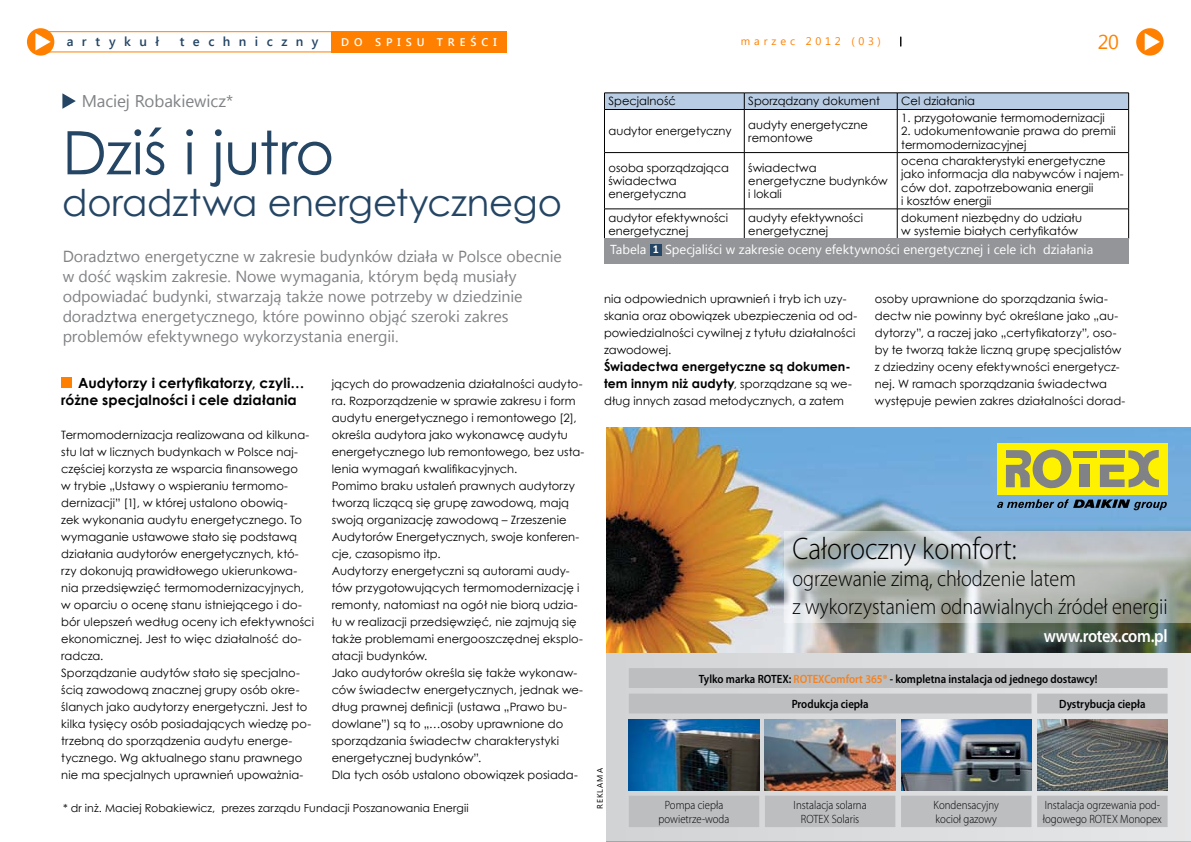
<style>
.page{position:relative;width:1191px;height:842px;background:#fff}
.page>*{position:absolute;margin:0;border:0;box-sizing:border-box;transform-origin:0 0}
.t1{font:60px "Century Gothic";letter-spacing:-.005em;color:#244564}
.t2{font:37px "Century Gothic";letter-spacing:-.005em;color:#244564}
.t3{font:300 31.2px "Myriad Pro";color:#000;scale:.9 1}
.t4{font:300 22.4px/27.3px "Myriad Pro";color:#000;scale:.9 1}
.t5{font:20px "Segoe UI";color:#ff8000}
.t6{font:600 18.1px "Myriad Pro";letter-spacing:-.02em;color:#fff;scale:.9 1}
.t7{font:17px "Segoe UI";letter-spacing:-.01em;color:#808285}
.t8{font:16px/20px "Segoe UI";letter-spacing:-.005em;color:#808285}
.t9{font:700 14px/17px "Century Gothic";letter-spacing:.005em;color:#000}
.t10{font:13px "Segoe UI";letter-spacing:-.005em;color:#fff}
.t11{font:600 13px "Segoe UI";letter-spacing:.645em;color:#244564}
.t12{font:700 12.5px/17px "Century Gothic";letter-spacing:.005em;color:#000}
.t13{font:300 12px/14.4px "Myriad Pro";color:#000;text-align:center;scale:.9 1}
.t14{font:600 12px/25.5px "Myriad Pro";color:#000;scale:.9 1}
.t15{font:11.5px/17px "Century Gothic";color:#000}
.t16{font:600 11.1px "Segoe UI";letter-spacing:.445em;color:#fff}
.t17{font:11px "Century Gothic";letter-spacing:.005em;color:#000}
.t18{font:11px "Segoe UI";letter-spacing:.35em;color:#ff8000}
.t19{font:8px "Segoe UI";letter-spacing:.115em;color:#000}
.s1{font-family:"Calibri";font-weight:700;font-size:12px}
.s2{font-weight:400;font-size:11.5px}
.s3{color:#f58220}
</style>
<div class="page">
<div style="left:27px;top:28px;width:27px;height:28px;background:#ff8000;border-radius:50%"></div>
<svg style="left:35px;top:33px;width:16px;height:17px"></svg>
<div style="left:1136px;top:28px;width:27px;height:28px;background:#ff8000;border-radius:50%"></div>
<svg style="left:1144px;top:33px;width:16px;height:18px"></svg>
<div style="left:33px;top:31px;width:310px;height:21px;border:1px solid #ff8000"></div>
<div style="left:331px;top:31px;width:176px;height:21px;background:#ff8000"></div>
<svg style="left:62px;top:93px;width:14px;height:16px"></svg>
<div style="left:61px;top:378px;width:11px;height:10px;background:#ff8000"></div>
<svg style="left:604px;top:93px;width:525px;height:16px;background:#b2c5dc"></svg>
<hr style="left:604px;top:109px;width:140px;height:1px;background:#000">
<hr style="left:604px;top:110px;width:1px;height:42px;background:#000">
<hr style="left:744px;top:109px;width:153px;height:1px;background:#000">
<hr style="left:744px;top:110px;width:1px;height:42px;background:#000">
<hr style="left:897px;top:109px;width:231px;height:1px;background:#000">
<hr style="left:897px;top:110px;width:1px;height:42px;background:#000">
<hr style="left:1128px;top:110px;width:1px;height:42px;background:#000">
<hr style="left:604px;top:152px;width:140px;height:1px;background:#000">
<hr style="left:604px;top:153px;width:1px;height:56px;background:#000">
<hr style="left:744px;top:152px;width:153px;height:1px;background:#000">
<hr style="left:744px;top:153px;width:1px;height:56px;background:#000">
<hr style="left:897px;top:152px;width:231px;height:1px;background:#000">
<hr style="left:897px;top:153px;width:1px;height:56px;background:#000">
<hr style="left:1128px;top:153px;width:1px;height:56px;background:#000">
<hr style="left:604px;top:209px;width:140px;height:1px;background:#000">
<hr style="left:604px;top:209px;width:1px;height:30px;background:#000">
<hr style="left:744px;top:209px;width:153px;height:1px;background:#000">
<hr style="left:744px;top:209px;width:1px;height:30px;background:#000">
<hr style="left:897px;top:209px;width:231px;height:1px;background:#000">
<hr style="left:897px;top:209px;width:1px;height:30px;background:#000">
<hr style="left:1128px;top:209px;width:1px;height:30px;background:#000">
<div style="left:604px;top:238px;width:524px;height:26px;background:#939598"></div>
<div style="left:650px;top:244px;width:11px;height:12px;background:#244564"></div>
<img style="left:607px;top:427px;width:584px;height:415px">
<p class="t11" style="left:67px;top:32px;width:94px">artykuł</p>
<p class="t11" style="left:180px;top:32px;width:140px">techniczny</p>
<p class="t16" style="left:341px;top:34px;width:157px">do spisu treści</p>
<p class="t18" style="left:741px;top:34px;width:141px">marzec 2012 (03)</p>
<h3 class="t5" style="left:1097px;top:28px;width:23px">20</h3>
<h3 class="t7" style="left:82px;top:89px;width:153px">Maciej Robakiewicz*</h3>
<h1 class="t1" style="left:62px;top:111px;width:274px">Dziś i jutro</h1>
<h2 class="t2" style="left:62px;top:177px;width:501px">doradztwa energetycznego</h2>
<p class="t8" style="left:63px;top:245px;width:501px">Doradztwo energetyczne w zakresie budynków działa w Polsce obecnie w dość wąskim zakresie. Nowe wymagania, którym będą musiały odpowiadać budynki, stwarzają także nowe potrzeby w dziedzinie doradztwa energetycznego, które powinno objąć szeroki zakres problemów efektywnego wykorzystania energii.</p>
<p class="t9" style="left:61px;top:374px;width:245px;text-indent:17px">Audytorzy i certyfikatorzy, czyli… różne specjalności i cele działania</p>
<p class="t15" style="left:61px;top:426px;width:254px">Termomodernizacja realizowana od kilkuna&shy;stu lat w licznych budynkach w Polsce naj&shy;częściej korzysta ze wsparcia finansowego<br>w trybie „Ustawy o wspieraniu termomo&shy;dernizacji” [1], w której ustalono obowią-<br>zek wykonania audytu energetycznego. To wymaganie ustawowe stało się podstawą działania audytorów energetycznych, któ&shy;rzy dokonują prawidłowego ukierunkowa&shy;nia przedsięwzięć termomodernizacyjnych, w oparciu o ocenę stanu istniejącego i do&shy;bór ulepszeń według oceny ich efektywności ekonomicznej. Jest to więc działalność do&shy;radcza.<br>Sporządzanie audytów stało się specjalno&shy;ścią zawodową znacznej grupy osób okre&shy;ślanych jako audytorzy energetyczni. Jest to kilka tysięcy osób posiadających wiedzę po&shy;trzebną do sporządzenia audytu energe&shy;tycznego. Wg aktualnego stanu prawnego nie ma specjalnych uprawnień upoważnia-</p>
<p class="t15" style="left:332px;top:375px;width:254px">jących do prowadzenia działalności audyto&shy;ra. Rozporządzenie w sprawie zakresu i form audytu energetycznego i remontowego [2], określa audytora jako wykonawcę audytu energetycznego lub remontowego, bez usta&shy;lenia wymagań kwalifikacyjnych.<br>Pomimo braku ustaleń prawnych audytorzy tworzą liczącą się grupę zawodową, mają swoją organizację zawodową – Zrzeszenie Audytorów Energetycznych, swoje konferen&shy;cje, czasopismo itp.<br>Audytorzy energetyczni są autorami audy&shy;tów przygotowujących termomodernizację i remonty, natomiast na ogół nie biorą udzia&shy;łu w realizacji przedsięwzięć, nie zajmują się także problemami energooszczędnej eksplo&shy;atacji budynków.<br>Jako audytorów określa się także wykonaw&shy;ców świadectw energetycznych, jednak we&shy;dług prawnej definicji (ustawa „Prawo bu&shy;dowlane”) są to „…osoby uprawnione do sporządzania świadectw charakterystyki energetycznej budynków”.<br>Dla tych osób ustalono obowiązek posiada-</p>
<p class="t17" style="left:63px;top:800px;width:407px">* dr inż. Maciej Robakiewicz, prezes zarządu Fundacji Poszanowania Energii</p>
<p class="t15" style="left:608px;top:93px;width:69px">Specjalność</p>
<p class="t15" style="left:748px;top:93px;width:133px">Sporządzany dokument</p>
<p class="t15" style="left:901px;top:93px;width:75px">Cel działania</p>
<p class="t15" style="left:608px;top:123px;width:125px">audytor energetyczny</p>
<p class="t15" style="left:748px;top:118px;width:121px;line-height:13.2px">audyty energetyczne remontowe</p>
<p class="t15" style="left:901px;top:109px;width:205px">1. przygotowanie termomodernizacji</p>
<p class="t15" style="left:901px;top:124px;width:216px;line-height:13.2px">2. udokumentowanie prawa do premii termomodernizacyjnej</p>
<p class="t15" style="left:608px;top:161px;width:122px;line-height:13.2px">osoba sporządzająca świadectwa energetyczna</p>
<p class="t15" style="left:748px;top:161px;width:141px;line-height:13.2px">świadectwa energetyczne budynków i lokali</p>
<p class="t15" style="left:901px;top:154px;width:224px;line-height:13.2px">ocena charakterystyki energetyczne jako informacja dla nabywców i najem&shy;ców dot. zapotrzebowania energii<br>i kosztów energii</p>
<p class="t15" style="left:608px;top:211px;width:121px;line-height:13.2px">audytor efektywności energetycznej</p>
<p class="t15" style="left:748px;top:211px;width:116px;line-height:13.2px">audyty efektywności energetycznej</p>
<p class="t15" style="left:901px;top:211px;width:182px;line-height:13.2px">dokument niezbędny do udziału w systemie białych certyfikatów</p>
<p class="t10" style="left:610px;top:241px;width:485px">Tabela <span class="s1">1</span> Specjaliści w zakresie oceny efektywności energetycznej i cele ich działania</p>
<p class="t15" style="left:604px;top:290px;width:255px">nia odpowiednich uprawnień i tryb ich uzy&shy;skania oraz obowiązek ubezpieczenia od od&shy;powiedzialności cywilnej z tytułu działalności zawodowej.</p>
<p class="t12" style="left:604px;top:358px;width:249px">Świadectwa energetyczne są dokumen&shy;tem innym niż audyty<span class="s2">, sporządzane są we-</span></p>
<p class="t15" style="left:604px;top:392px;width:241px">dług innych zasad metodycznych, a zatem</p>
<p class="t15" style="left:874px;top:290px;width:252px">osoby uprawnione do sporządzania świa&shy;dectw nie powinny być określane jako „au&shy;dytorzy”, a raczej jako „certyfikatorzy”, oso&shy;by te tworzą także liczną grupę specjalistów z dziedziny oceny efektywności energetycz&shy;nej. W ramach sporządzania świadectwa występuje pewien zakres działalności dorad-</p>
<p class="t19" style="left:594px;top:809px;width:42px;rotate:-90deg">reklama</p>
<h3 class="t3" style="left:792px;top:530px;width:251px">Całoroczny komfort:</h3>
<h3 class="t4" style="left:792px;top:565px;width:418px">ogrzewanie zimą, chłodzenie latem<br>z wykorzystaniem odnawialnych źródeł energii</h3>
<h3 class="t6" style="left:1043px;top:625px;width:139px">www.rotex.com.pl</h3>
<p class="t14" style="left:791px;top:665px;width:341px;text-indent:-93px">Tylko marka ROTEX: <span class="s3">ROTEXComfort 365®</span> - kompletna instalacja od jednego dostawcy!<br>Produkcja ciepła</p>
<p class="t14" style="left:1059px;top:691px;width:97px">Dystrybucja ciepła</p>
<p class="t13" style="left:658px;top:797px;width:80px">Pompa ciepła powietrze-woda</p>
<p class="t13" style="left:793px;top:797px;width:83px">Instalacja solarna<br>ROTEX Solaris</p>
<p class="t13" style="left:933px;top:797px;width:74px;text-align:left">Kondensacyjny kocioł gazowy</p>
<p class="t13" style="left:1042px;top:797px;width:134px;text-align:left">Instalacja ogrzewania pod&shy;łogowego ROTEX Monopex</p>
</div>
